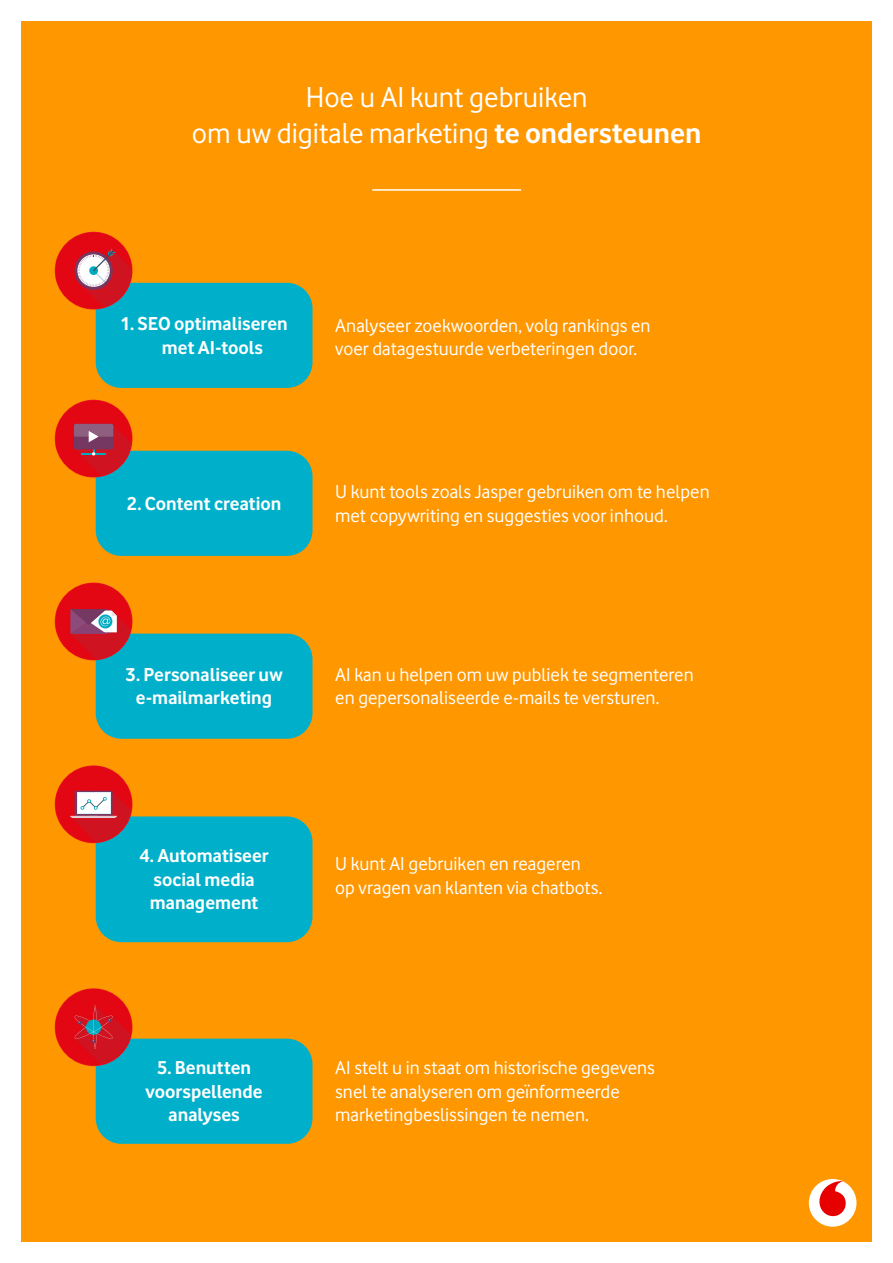
<style>
.page{position:relative;width:893px;height:1263px;background:#fff}
.page>*{position:absolute;margin:0;border:0;box-sizing:border-box;transform-origin:0 0}
.t1{font:30px "Vodafone";color:#fff}
.t2{font:19.5px/23.4px "Vodafone";letter-spacing:.005em;color:#fff}
.t3{font:700 19.5px/23.4px "Vodafone";color:#fff;text-align:center}
.s1{font-weight:700}
</style>
<div class="page">
<div style="left:21px;top:21px;width:851px;height:1221px;background:#ff9700"></div>
<div style="left:96px;top:1039px;width:216px;height:105px;background:#00b0ca;border-radius:26px"></div>
<div style="left:96px;top:816px;width:216px;height:126px;background:#00b0ca;border-radius:26px"></div>
<div style="left:96px;top:634px;width:216px;height:105px;background:#00b0ca;border-radius:26px"></div>
<div style="left:96px;top:451px;width:216px;height:105px;background:#00b0ca;border-radius:26px"></div>
<div style="left:96px;top:283px;width:216px;height:105px;background:#00b0ca;border-radius:26px"></div>
<div style="left:55px;top:989px;width:77px;height:76px;background:#e30613;border-radius:50%"></div>
<svg style="left:74px;top:1005px;width:57px;height:60px"></svg>
<div style="left:55px;top:766px;width:77px;height:76px;background:#e30613;border-radius:50%"></div>
<svg style="left:70px;top:791px;width:61px;height:51px"></svg>
<div style="left:55px;top:583px;width:77px;height:77px;background:#e30613;border-radius:50%"></div>
<svg style="left:70px;top:609px;width:61px;height:51px"></svg>
<div style="left:55px;top:400px;width:77px;height:77px;background:#e30613;border-radius:50%"></div>
<svg style="left:74px;top:424px;width:58px;height:52px"></svg>
<div style="left:55px;top:232px;width:77px;height:77px;background:#e30613;border-radius:50%"></div>
<svg style="left:75px;top:249px;width:57px;height:59px"></svg>
<hr style="left:372px;top:189px;width:149px;height:2px;background:#fff">
<div style="left:809px;top:1179px;width:47px;height:48px;background:#fff;border-radius:50%"></div>
<svg style="left:819px;top:1181px;width:27px;height:35px"></svg>
<p class="t1" style="left:306px;top:79px;width:283px">Hoe u AI kunt gebruiken</p>
<p class="t1" style="left:192px;top:115px;width:511px">om uw digitale marketing <span class="s1">te ondersteunen</span></p>
<p class="t3" style="left:162px;top:312px;width:127px;text-align:left;text-indent:-42px">1. SEO optimaliseren met AI-tools</p>
<p class="t2" style="left:335px;top:313px;width:317px">Analyseer zoekwoorden, volg rankings en voer datagestuurde verbeteringen door.</p>
<p class="t3" style="left:127px;top:491px;width:156px">2. Content creation</p>
<p class="t2" style="left:335px;top:480px;width:376px">U kunt tools zoals Jasper gebruiken om te helpen met copywriting en suggesties voor inhoud.</p>
<p class="t3" style="left:126px;top:662px;width:158px">3. Personaliseer uw e-mailmarketing</p>
<p class="t2" style="left:335px;top:662px;width:360px">AI kan u helpen om uw publiek te segmenteren en gepersonaliseerde e-mails te versturen.</p>
<p class="t3" style="left:139px;top:844px;width:131px">4. Automatiseer social media management</p>
<p class="t2" style="left:335px;top:852px;width:269px">U kunt AI gebruiken en reageren op vragen van klanten via chatbots.</p>
<p class="t3" style="left:145px;top:1056px;width:119px">5. Benutten voorspellende analyses</p>
<p class="t2" style="left:335px;top:1056px;width:321px">AI stelt u in staat om historische gegevens snel te analyseren om geïnformeerde marketingbeslissingen te nemen.</p>
</div>
